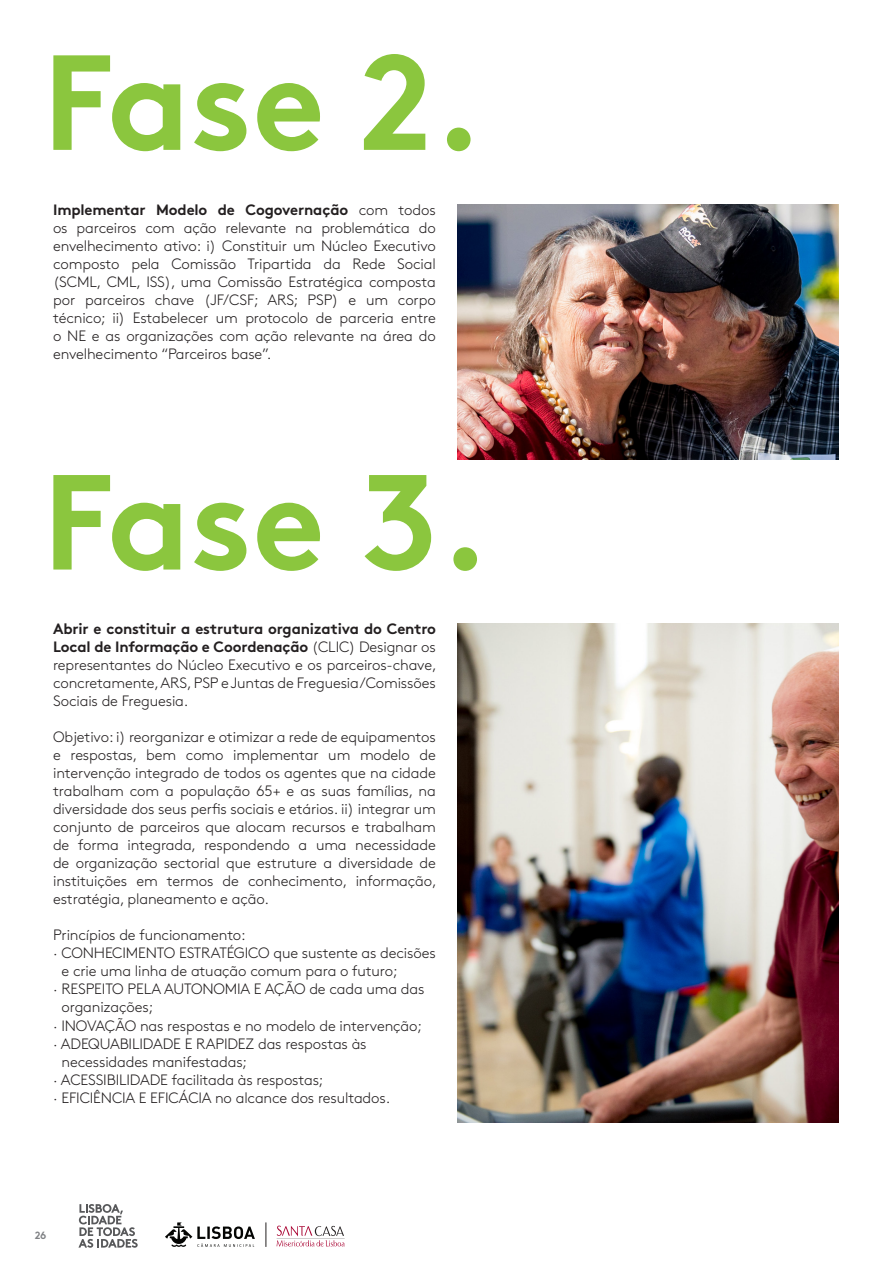
<style>
.page{position:relative;width:893px;height:1263px;background:#fff}
.page>*{position:absolute;margin:0;border:0;box-sizing:border-box;transform-origin:0 0}
.t1{font:700 135px "Brown";color:#8bc63e}
.t2{font:300 15px/18px "Brown";letter-spacing:-.01em;color:#231f20;text-align:justify}
.t3{font:700 10.5px "Brown";color:#808285}
.s1{font-weight:700}
</style>
<div class="page">
<svg style="left:165px;top:1222px;width:90px;height:25px"></svg>
<svg style="left:266px;top:1222px;width:1px;height:25px"></svg>
<svg style="left:277px;top:1225px;width:68px;height:22px"></svg>
<svg style="left:78px;top:1204px;width:60px;height:44px"></svg>
<img style="left:457px;top:204px;width:382px;height:255px">
<img style="left:457px;top:624px;width:382px;height:499px">
<p class="t1" style="left:43px;top:-7px;width:442px">Fase 2.</p>
<p class="t2" style="left:53px;top:200px;width:384px"><span class="s1">Implementar Modelo de Cogovernação</span> com todos os parceiros com ação relevante na problemática do envelhecimento ativo: i) Constituir um Núcleo Executivo composto pela Comissão Tripartida da Rede Social (SCML, CML, ISS), uma Comissão Estratégica composta por parceiros chave (JF/CSF; ARS; PSP) e um corpo técnico; ii) Estabelecer um protocolo de parceria entre o NE e as organizações com ação relevante na área do envelhecimento “Parceiros base”.</p>
<p class="t1" style="left:43px;top:413px;width:448px">Fase 3.</p>
<p class="t2" style="left:53px;top:619px;width:385px"><span class="s1">Abrir e constituir a estrutura organizativa do Centro Local de Informação e Coordenação</span> (CLIC) Designar os representantes do Núcleo Executivo e os parceiros-chave, concretamente, ARS, PSP e Juntas de Freguesia/Comissões Sociais de Freguesia.</p>
<p class="t2" style="left:53px;top:727px;width:385px">Objetivo: i) reorganizar e otimizar a rede de equipamentos e respostas, bem como implementar um modelo de intervenção integrado de todos os agentes que na cidade trabalham com a população 65+ e as suas famílias, na diversidade dos seus perfis sociais e etários. ii) integrar um conjunto de parceiros que alocam recursos e trabalham de forma integrada, respondendo a uma necessidade de organização sectorial que estruture a diversidade de instituições em termos de conhecimento, informação, estratégia, planeamento e ação.</p>
<p class="t2" style="left:53px;top:925px;width:194px">Princípios de funcionamento:</p>
<p class="t2" style="left:62px;top:943px;width:376px;text-indent:-9px">· CONHECIMENTO ESTRATÉGICO que sustente as decisões e crie uma linha de atuação comum para o futuro;</p>
<p class="t2" style="left:62px;top:979px;width:364px;text-indent:-9px">· RESPEITO PELA AUTONOMIA E AÇÃO de cada uma das organizações;</p>
<p class="t2" style="left:53px;top:1015px;width:370px">· INOVAÇÃO nas respostas e no modelo de intervenção;</p>
<p class="t2" style="left:62px;top:1033px;width:307px;text-indent:-9px">· ADEQUABILIDADE E RAPIDEZ das respostas às necessidades manifestadas;</p>
<p class="t2" style="left:53px;top:1069px;width:272px">· ACESSIBILIDADE facilitada às respostas;</p>
<p class="t2" style="left:53px;top:1087px;width:339px">· EFICIÊNCIA E EFICÁCIA no alcance dos resultados.</p>
<p class="t3" style="left:35px;top:1227px;width:13px">26</p>
</div>
